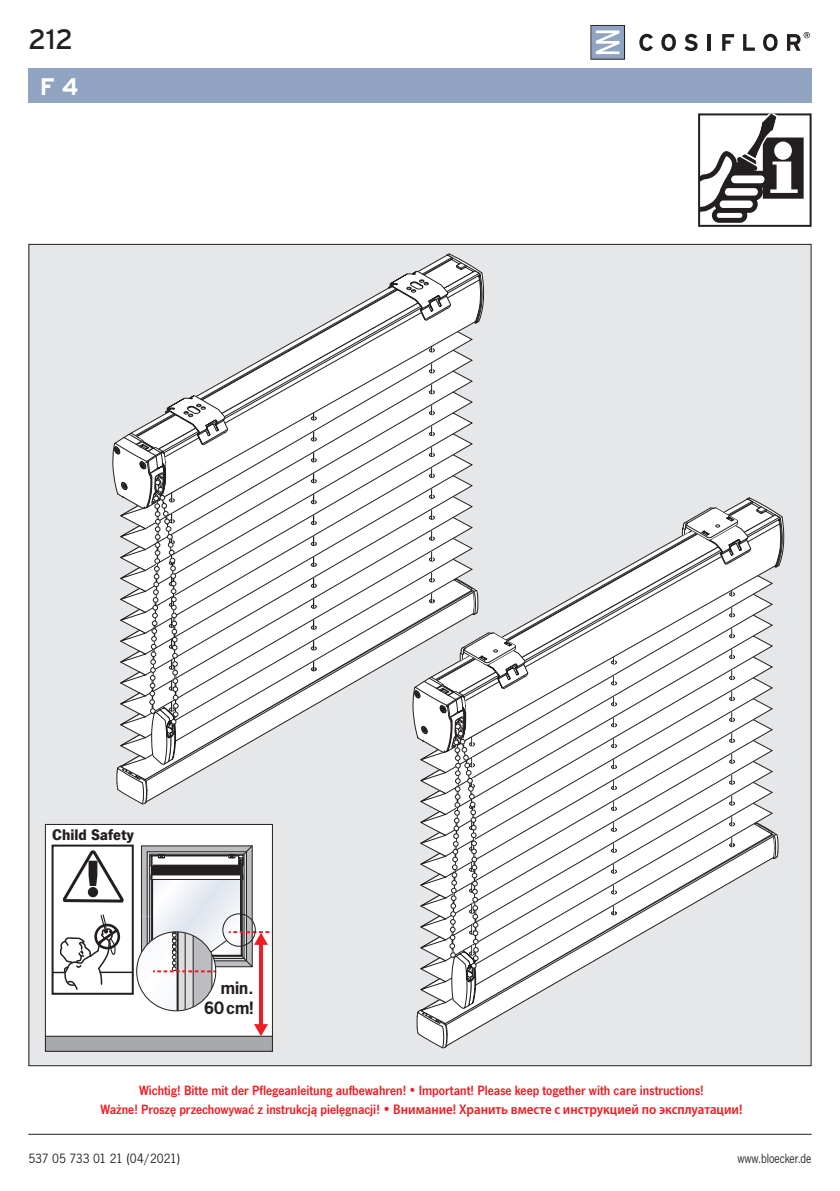
<style>
.page{position:relative;width:840px;height:1191px;background:#fff}
.page>*{position:absolute;margin:0;border:0;box-sizing:border-box;transform-origin:0 0}
.t1{font:700 48.6px "Interstate";color:#231f20}
.t2{font:28px "Interstate";color:#231f20}
.t3{font:700 24px "Interstate";color:#fff}
.t4{font:700 16px "News Got";color:#231f20}
.t5{font:700 16px/19.2px "News Gothic LT";color:#231f20;text-align:right}
.t6{font:600 semi-condensed 14px "Myriad Pro";color:#ee1d23}
.t7{font:14px "News Got Dem";color:#ee1d23;scale:.93 1}
.t8{font:14px "News Got TOT";letter-spacing:-.005em;color:#231f20}
.t9{font:14px "News Got";color:#231f20;scale:.88 1}
.s1{font-family:"News Got Dem";font-weight:400;font-stretch:normal}
</style>
<div class="page">
<svg style="left:698px;top:113px;width:113px;height:114px"></svg>
<div style="left:29px;top:244px;width:781px;height:821px;background:#e6e7e9"></div>
<hr style="left:28px;top:1133px;width:783px;height:1px;background:#231f20">
<div style="left:45px;top:824px;width:227px;height:227px;background:#fff"></div>
<div style="left:52px;top:844px;width:82px;height:150px;border:2px solid #231f20"></div>
<hr style="left:100px;top:971px;width:31px;height:2px;background:#231f20">
<svg style="left:53px;top:913px;width:68px;height:77px"></svg>
<svg style="left:64px;top:850px;width:60px;height:53px"></svg>
<hr style="left:259px;top:942px;width:4px;height:84px;background:#ee1d23">
<svg style="left:47px;top:1024px;width:223px;height:25px"></svg>
<svg style="left:137px;top:845px;width:133px;height:165px"></svg>
<div style="left:136px;top:931px;width:80px;height:80px;border:1px solid #231f20;border-radius:50%"></div>
<div style="left:45px;top:824px;width:227px;height:227px;border:1px solid #231f20"></div>
<svg style="left:639px;top:34px;width:13px;height:17px"></svg>
<svg style="left:661px;top:34px;width:14px;height:17px"></svg>
<svg style="left:684px;top:34px;width:13px;height:17px"></svg>
<hr style="left:707px;top:34px;width:3px;height:17px;background:#231f20">
<svg style="left:722px;top:34px;width:11px;height:17px"></svg>
<svg style="left:743px;top:34px;width:11px;height:17px"></svg>
<svg style="left:763px;top:34px;width:14px;height:17px"></svg>
<svg style="left:787px;top:32px;width:22px;height:19px"></svg>
<svg style="left:590px;top:25px;width:34px;height:35px"></svg>
<svg style="left:228px;top:717px;width:67px;height:21px"></svg>
<svg style="left:228px;top:696px;width:103px;height:21px"></svg>
<svg style="left:228px;top:675px;width:140px;height:21px;background:#ebebeb"></svg>
<svg style="left:228px;top:654px;width:176px;height:21px;background:#ebebeb"></svg>
<svg style="left:228px;top:633px;width:184px;height:21px;background:#ededed"></svg>
<svg style="left:228px;top:613px;width:192px;height:20px;background:#efefef"></svg>
<svg style="left:228px;top:592px;width:192px;height:21px;background:#f1f1f1"></svg>
<svg style="left:228px;top:571px;width:192px;height:21px;background:#f1f1f1"></svg>
<svg style="left:228px;top:550px;width:192px;height:21px;background:#f1f1f1"></svg>
<svg style="left:228px;top:529px;width:201px;height:21px;background:#f1f1f1"></svg>
<svg style="left:228px;top:508px;width:201px;height:21px;background:#f1f1f1"></svg>
<svg style="left:228px;top:500px;width:201px;height:8px;background:#f1f1f1"></svg>
<svg style="left:228px;top:453px;width:245px;height:47px;background:#efeeee"></svg>
<svg style="left:228px;top:451px;width:221px;height:9px;background:#efeeee"></svg>
<svg style="left:198px;top:288px;width:275px;height:163px"></svg>
<svg style="left:387px;top:253px;width:97px;height:78px"></svg>
<svg style="left:112px;top:395px;width:116px;height:409px"></svg>
<svg style="left:528px;top:961px;width:67px;height:21px"></svg>
<svg style="left:528px;top:940px;width:103px;height:21px"></svg>
<svg style="left:528px;top:919px;width:140px;height:21px;background:#ebebeb"></svg>
<svg style="left:528px;top:898px;width:176px;height:21px;background:#ececec"></svg>
<svg style="left:528px;top:877px;width:213px;height:21px;background:#ededed"></svg>
<svg style="left:528px;top:856px;width:244px;height:21px;background:#eee"></svg>
<svg style="left:528px;top:835px;width:202px;height:21px;background:#f2f2f2"></svg>
<svg style="left:528px;top:815px;width:242px;height:20px;background:#f2f1f1"></svg>
<svg style="left:528px;top:794px;width:244px;height:21px;background:#f0f0f0"></svg>
<svg style="left:528px;top:773px;width:244px;height:21px;background:#f0f0f0"></svg>
<svg style="left:528px;top:752px;width:244px;height:21px;background:#f0f0f0"></svg>
<svg style="left:420px;top:549px;width:352px;height:203px;background:#eee"></svg>
<svg style="left:612px;top:758px;width:2px;height:11px"></svg>
<svg style="left:612px;top:779px;width:2px;height:11px"></svg>
<svg style="left:612px;top:800px;width:2px;height:11px"></svg>
<svg style="left:612px;top:821px;width:2px;height:10px"></svg>
<svg style="left:612px;top:842px;width:2px;height:10px"></svg>
<svg style="left:612px;top:863px;width:2px;height:10px"></svg>
<svg style="left:612px;top:884px;width:2px;height:10px"></svg>
<svg style="left:612px;top:905px;width:2px;height:10px"></svg>
<svg style="left:730px;top:753px;width:2px;height:10px"></svg>
<svg style="left:730px;top:774px;width:2px;height:10px"></svg>
<svg style="left:730px;top:795px;width:2px;height:10px"></svg>
<svg style="left:730px;top:816px;width:48px;height:43px;background:#d8d8d8"></svg>
<svg style="left:528px;top:697px;width:245px;height:47px;background:#eee"></svg>
<svg style="left:528px;top:695px;width:221px;height:9px;background:#efefef"></svg>
<svg style="left:430px;top:498px;width:43px;height:134px"></svg>
<svg style="left:435px;top:503px;width:338px;height:192px"></svg>
<svg style="left:681px;top:497px;width:103px;height:78px"></svg>
<svg style="left:412px;top:632px;width:116px;height:416px"></svg>
<div style="left:28px;top:68px;width:783px;height:34px;background:#90a3c0"></div>
<h2 class="t2" style="left:28px;top:23px;width:46px">212</h2>
<h3 class="t3" style="left:40px;top:73px;width:40px">F 4</h3>
<p class="t4" style="left:52px;top:825px;width:83px">Child Safety</p>
<h1 class="t1" style="left:85px;top:851px;width:18px">!</h1>
<p class="t5" style="left:204px;top:978px;width:51px">min.<br>60cm!</p>
<p class="t7" style="left:139px;top:1081px;width:608px">Wichtig! Bitte mit der Pflegeanleitung aufbewahren! • Important! Please keep together with care instructions!</p>
<p class="t6" style="left:100px;top:1100px;width:643px"><span class="s1">Ważne! Proszę przechowywać z instrukcją pielęgnacji!</span> • Внимание! Хранить вместе с инструкцией по эксплуатации!</p>
<p class="t8" style="left:28px;top:1150px;width:153px">537 05 733 01 21 (04/2021)</p>
<p class="t9" style="left:737px;top:1150px;width:86px">www.bloecker.de</p>
</div>
